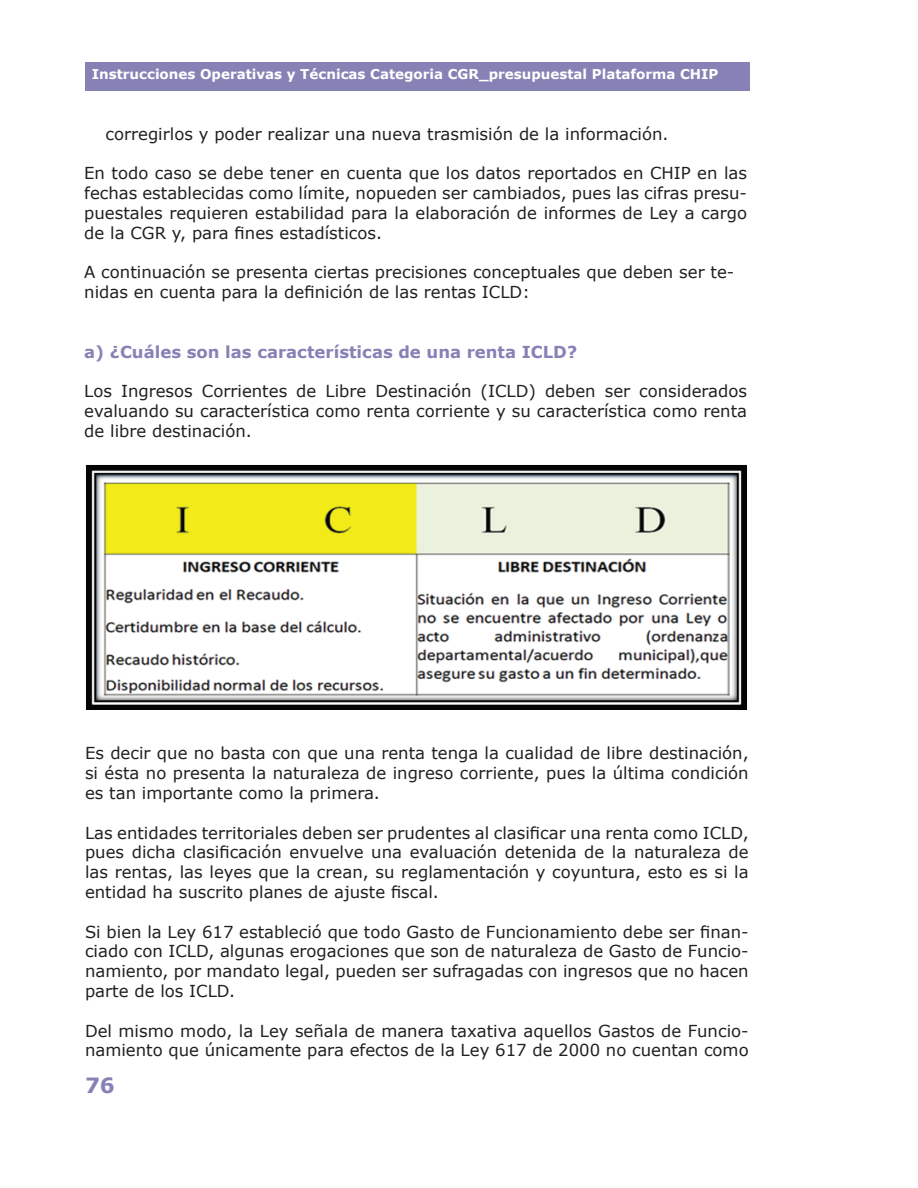
<style>
.page{position:relative;width:918px;height:1188px;background:#fff}
.page>*{position:absolute;margin:0;border:0;box-sizing:border-box;transform-origin:0 0}
.t1{font:700 21px "Verdana";color:#8782b6}
.t2{font:16.5px/19.8px "Verdana";color:#231f20;text-align:justify}
.t3{font:700 16.5px "Verdana";color:#8782b6}
.t4{font:700 13.5px "Verdana";color:#fff}
</style>
<div class="page">
<div style="left:85px;top:62px;width:665px;height:28px;background:#8782b6"></div>
<img style="left:86px;top:465px;width:661px;height:245px">
<p class="t4" style="left:92px;top:65px;width:628px">Instrucciones Operativas y Técnicas Categoria CGR_presupuestal Plataforma CHIP</p>
<p class="t2" style="left:105px;top:124px;width:565px">corregirlos y poder realizar una nueva trasmisión de la información.</p>
<p class="t2" style="left:84px;top:163px;width:664px">En todo caso se debe tener en cuenta que los datos reportados en CHIP en las fechas establecidas como límite, nopueden ser cambiados, pues las cifras presu&shy;puestales requieren estabilidad para la elaboración de informes de Ley a cargo de la CGR y, para fines estadísticos.</p>
<p class="t2" style="left:84px;top:262px;width:651px">A continuación se presenta ciertas precisiones conceptuales que deben ser te&shy;nidas en cuenta para la definición de las rentas ICLD:</p>
<p class="t3" style="left:84px;top:340px;width:494px">a) ¿Cuáles son las características de una renta ICLD?</p>
<p class="t2" style="left:84px;top:381px;width:664px">Los Ingresos Corrientes de Libre Destinación (ICLD) deben ser considerados evaluando su característica como renta corriente y su característica como renta de libre destinación.</p>
<p class="t2" style="left:85px;top:743px;width:665px">Es decir que no basta con que una renta tenga la cualidad de libre destinación, si ésta no presenta la naturaleza de ingreso corriente, pues la última condición es tan importante como la primera.</p>
<p class="t2" style="left:85px;top:823px;width:665px">Las entidades territoriales deben ser prudentes al clasificar una renta como ICLD, pues dicha clasificación envuelve una evaluación detenida de la naturaleza de las rentas, las leyes que la crean, su reglamentación y coyuntura, esto es si la entidad ha suscrito planes de ajuste fiscal.</p>
<p class="t2" style="left:85px;top:922px;width:665px">Si bien la Ley 617 estableció que todo Gasto de Funcionamiento debe ser finan&shy;ciado con ICLD, algunas erogaciones que son de naturaleza de Gasto de Funcio&shy;namiento, por mandato legal, pueden ser sufragadas con ingresos que no hacen parte de los ICLD.</p>
<p class="t2" style="left:85px;top:1021px;width:665px">Del mismo modo, la Ley señala de manera taxativa aquellos Gastos de Funcio&shy;namiento que únicamente para efectos de la Ley 617 de 2000 no cuentan como</p>
<p class="t1" style="left:85px;top:1071px;width:31px">76</p>
</div>
